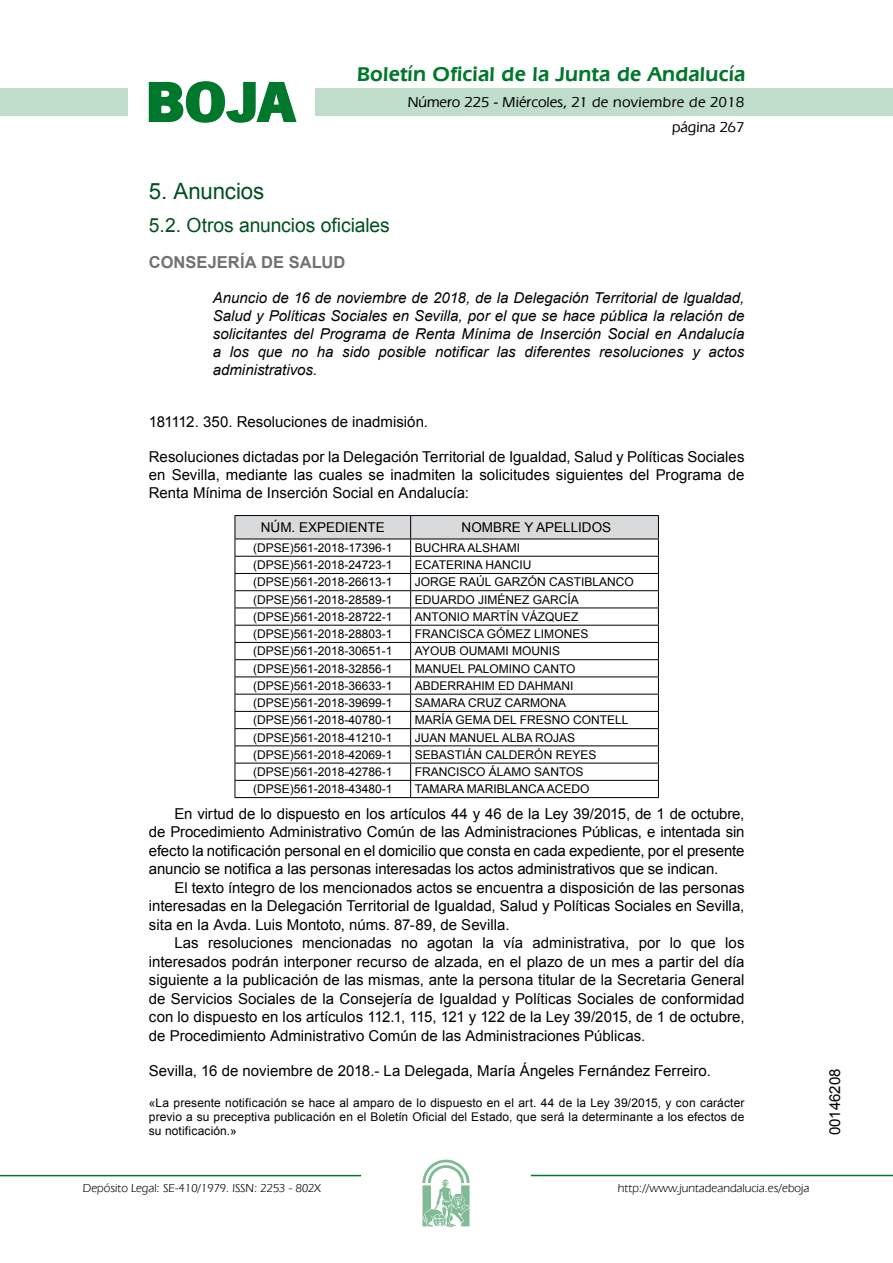
<style>
.page{position:relative;width:893px;height:1263px;background:#fff}
.page>*{position:absolute;margin:0;border:0;box-sizing:border-box;transform-origin:0 0}
.t1{font:700 57.75px "News Got T";color:#00782c;scale:1.14 1}
.t2{font:22.5px "Arial";letter-spacing:-.005em;color:#00501f}
.t3{font:600 21px "Eras IT Cby BT";letter-spacing:.01em;color:#00782c}
.t4{font:19.5px "Arial";letter-spacing:-.005em;color:#00501f}
.t5{font:700 16.5px "Arial";letter-spacing:.005em;color:#707173}
.t6{font:15px/18.5px "Arial";color:#000;text-align:justify}
.t7{font:italic 15px/18px "Arial";color:#000;text-align:justify}
.t8{font:500 15px/24.5px "Eras IT Cby BT";color:#000;text-align:right}
.t9{font:13.5px "Arial";color:#000}
.t10{font:12px/14px "Arial";color:#000;text-align:justify}
.t11{font:12px "Eras IT Cby BT";color:#000}
</style>
<div class="page">
<div style="left:315px;top:88px;width:577px;height:28px;background:#bfddca"></div>
<div style="left:0;top:88px;width:128px;height:28px;background:#bfddca"></div>
<hr style="left:0;top:1175px;width:361px;height:1px;background:#00782c">
<svg style="left:422px;top:1159px;width:47px;height:68px"></svg>
<hr style="left:531px;top:1175px;width:361px;height:1px;background:#00782c">
<svg style="left:148px;top:81px;width:149px;height:42px"></svg>
<hr style="left:234px;top:515px;width:176px;height:1px;background:#000">
<hr style="left:410px;top:515px;width:248px;height:1px;background:#000">
<svg style="left:234px;top:516px;width:425px;height:281px"></svg>
<hr style="left:234px;top:797px;width:176px;height:1px;background:#000">
<hr style="left:410px;top:797px;width:248px;height:1px;background:#000">
<h1 class="t1" style="left:145px;top:68px;width:133px">BOJA</h1>
<h3 class="t3" style="left:357px;top:62px;width:390px">Boletín Oficial de la Junta de Andalucía</h3>
<p class="t8" style="left:408px;top:90px;width:338px">Número 225 - Miércoles, 21 de noviembre de 2018 página 267</p>
<h2 class="t2" style="left:149px;top:177px;width:117px">5. Anuncios</h2>
<h3 class="t4" style="left:149px;top:212px;width:242px">5.2. Otros anuncios oficiales</h3>
<p class="t5" style="left:149px;top:251px;width:198px">CONSEJERÍA DE SALUD</p>
<p class="t7" style="left:213px;top:289px;width:533px">Anuncio de 16 de noviembre de 2018, de la Delegación Territorial de lgualdad, Salud y Políticas Sociales en Sevilla, por el que se hace pública la relación de solicitantes del Programa de Renta Mínima de Inserción Social en Andalucía a los que no ha sido posible notificar las diferentes resoluciones y actos administrativos.</p>
<p class="t6" style="left:149px;top:413px;width:281px">181112. 350. Resoluciones de inadmisión.</p>
<p class="t6" style="left:149px;top:448px;width:597px;line-height:18px">Resoluciones dictadas por la Delegación Territorial de Igualdad, Salud y Políticas Sociales en Sevilla, mediante las cuales se inadmiten la solicitudes siguientes del Programa de Renta Mínima de Inserción Social en Andalucía:</p>
<p class="t9" style="left:261px;top:519px;width:125px">NÚM. EXPEDIENTE</p>
<p class="t9" style="left:461px;top:519px;width:151px">NOMBRE Y APELLIDOS</p>
<p class="t10" style="left:253px;top:541px;width:141px">(DPSE)561-2018-17396-1</p>
<p class="t10" style="left:415px;top:541px;width:107px">BUCHRA ALSHAMI</p>
<p class="t10" style="left:253px;top:558px;width:141px">(DPSE)561-2018-24723-1</p>
<p class="t10" style="left:415px;top:558px;width:118px">ECATERINA HANCIU</p>
<p class="t10" style="left:253px;top:575px;width:141px">(DPSE)561-2018-26613-1</p>
<p class="t10" style="left:415px;top:575px;width:220px">JORGE RAÚL GARZÓN CASTIBLANCO</p>
<p class="t10" style="left:253px;top:593px;width:141px">(DPSE)561-2018-28589-1</p>
<p class="t10" style="left:415px;top:593px;width:166px">EDUARDO JIMÉNEZ GARCÍA</p>
<p class="t10" style="left:253px;top:610px;width:141px">(DPSE)561-2018-28722-1</p>
<p class="t10" style="left:415px;top:610px;width:165px">ANTONIO MARTÍN VÁZQUEZ</p>
<p class="t10" style="left:253px;top:627px;width:141px">(DPSE)561-2018-28803-1</p>
<p class="t10" style="left:415px;top:627px;width:175px">FRANCISCA GÓMEZ LIMONES</p>
<p class="t10" style="left:253px;top:644px;width:141px">(DPSE)561-2018-30651-1</p>
<p class="t10" style="left:415px;top:644px;width:147px">AYOUB OUMAMI MOUNIS</p>
<p class="t10" style="left:253px;top:662px;width:141px">(DPSE)561-2018-32856-1</p>
<p class="t10" style="left:415px;top:662px;width:162px">MANUEL PALOMINO CANTO</p>
<p class="t10" style="left:253px;top:679px;width:141px">(DPSE)561-2018-36633-1</p>
<p class="t10" style="left:415px;top:679px;width:160px">ABDERRAHIM ED DAHMANI</p>
<p class="t10" style="left:253px;top:696px;width:141px">(DPSE)561-2018-39699-1</p>
<p class="t10" style="left:415px;top:696px;width:153px">SAMARA CRUZ CARMONA</p>
<p class="t10" style="left:253px;top:713px;width:141px">(DPSE)561-2018-40780-1</p>
<p class="t10" style="left:415px;top:713px;width:215px">MARÍA GEMA DEL FRESNO CONTELL</p>
<p class="t10" style="left:253px;top:731px;width:141px">(DPSE)561-2018-41210-1</p>
<p class="t10" style="left:415px;top:731px;width:162px">JUAN MANUEL ALBA ROJAS</p>
<p class="t10" style="left:253px;top:748px;width:141px">(DPSE)561-2018-42069-1</p>
<p class="t10" style="left:415px;top:748px;width:183px">SEBASTIÁN CALDERÓN REYES</p>
<p class="t10" style="left:253px;top:765px;width:141px">(DPSE)561-2018-42786-1</p>
<p class="t10" style="left:415px;top:765px;width:170px">FRANCISCO ÁLAMO SANTOS</p>
<p class="t10" style="left:253px;top:782px;width:141px">(DPSE)561-2018-43480-1</p>
<p class="t10" style="left:415px;top:782px;width:176px">TAMARA MARIBLANCA ACEDO</p>
<p class="t6" style="left:149px;top:805px;width:597px;text-indent:26px">En virtud de lo dispuesto en los artículos 44 y 46 de la Ley 39/2015, de 1 de octubre, de Procedimiento Administrativo Común de las Administraciones Públicas, e intentada sin efecto la notificación personal en el domicilio que consta en cada expediente, por el presente anuncio se notifica a las personas interesadas los actos administrativos que se indican.</p>
<p class="t6" style="left:149px;top:879px;width:597px;text-indent:26px">El texto íntegro de los mencionados actos se encuentra a disposición de las personas interesadas en la Delegación Territorial de Igualdad, Salud y Políticas Sociales en Sevilla, sita en la Avda. Luis Montoto, núms. 87-89, de Sevilla.</p>
<p class="t6" style="left:149px;top:934px;width:597px;text-indent:26px">Las resoluciones mencionadas no agotan la vía administrativa, por lo que los interesados podrán interponer recurso de alzada, en el plazo de un mes a partir del día siguiente a la publicación de las mismas, ante la persona titular de la Secretaria General de Servicios Sociales de la Consejería de Igualdad y Políticas Sociales de conformidad con lo dispuesto en los artículos 112.1, 115, 121 y 122 de la Ley 39/2015, de 1 de octubre, de Procedimiento Administrativo Común de las Administraciones Públicas.</p>
<p class="t6" style="left:149px;top:1062px;width:563px">Sevilla, 16 de noviembre de 2018.- La Delegada, María Ángeles Fernández Ferreiro.</p>
<p class="t10" style="left:149px;top:1096px;width:597px">«La presente notificación se hace al amparo de lo dispuesto en el art. 44 de la Ley 39/2015, y con carácter previo a su preceptiva publicación en el Boletín Oficial del Estado, que será la determinante a los efectos de su notificación.»</p>
<p class="t11" style="left:83px;top:1181px;width:239px">Depósito Legal: SE-410/1979. ISSN: 2253 - 802X</p>
<p class="t11" style="left:618px;top:1181px;width:193px">http://www.juntadeandalucia.es/eboja</p>
<p class="t6" style="left:826px;top:1135px;width:68px;rotate:-90deg">00146208</p>
</div>
